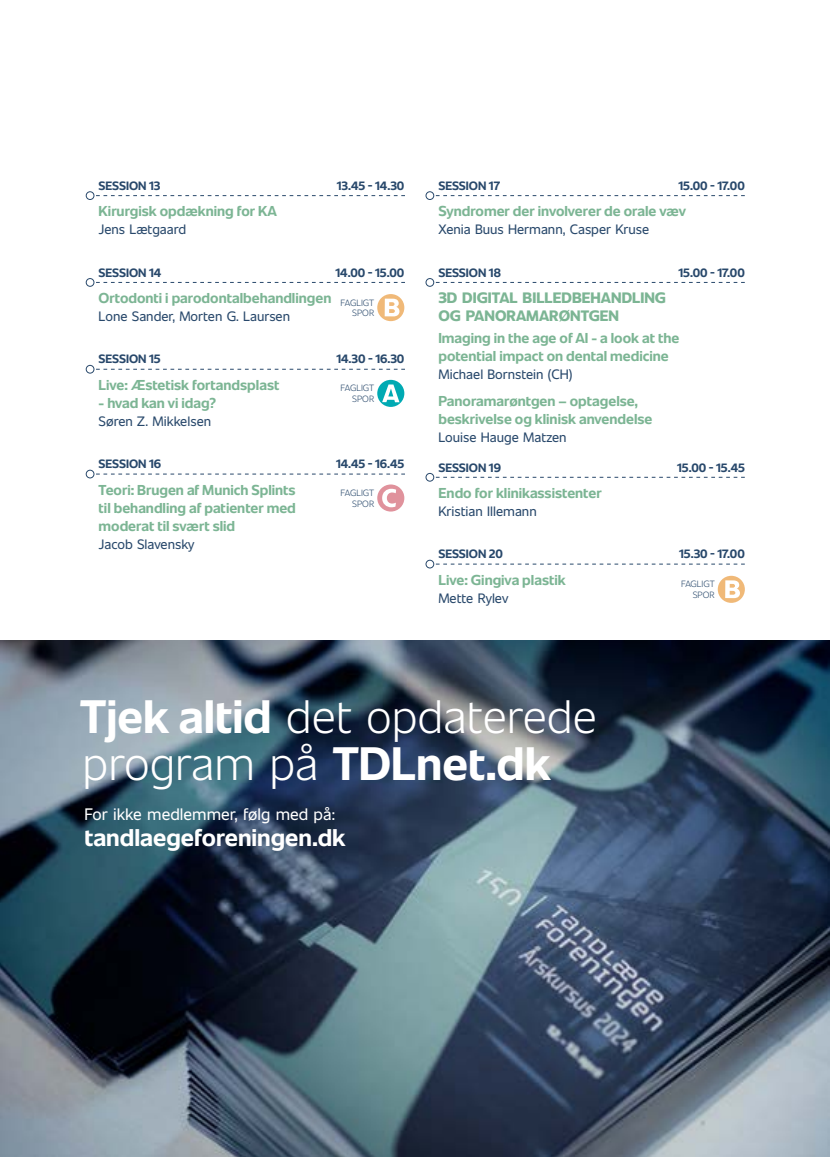
<style>
.page{position:relative;width:830px;height:1157px;background:#fff}
.page>*{position:absolute;margin:0;border:0;box-sizing:border-box;transform-origin:0 0}
.t1{font:300 46.5px/46.5px "Unitext";color:#fff}
.t2{font:700 24px "Unitext";color:#fff}
.t3{font:16.5px "Unitext";color:#fff}
.t4{font:900 15px/18px "Unitext";color:#7cb594}
.t5{font:700 14.25px/18px "Unitext";color:#7cb594}
.t6{font:13.5px "Unitext";color:#28486b}
.t7{font:700 12px "Unitext";color:#28486b}
.t8{font:300 9px/10.8px "Unitext";color:#28486b;text-align:right}
.s1{font-weight:700}
</style>
<div class="page">
<div style="left:86px;top:191px;width:8px;height:9px;border:1px solid #28486b;border-radius:50%"></div>
<svg style="left:96px;top:195px;width:309px;height:1px"></svg>
<div style="left:86px;top:278px;width:8px;height:9px;border:1px solid #28486b;border-radius:50%"></div>
<svg style="left:96px;top:282px;width:309px;height:1px"></svg>
<div style="left:86px;top:365px;width:8px;height:8px;border:1px solid #28486b;border-radius:50%"></div>
<svg style="left:96px;top:369px;width:309px;height:1px"></svg>
<div style="left:86px;top:470px;width:8px;height:8px;border:1px solid #28486b;border-radius:50%"></div>
<svg style="left:96px;top:474px;width:309px;height:1px"></svg>
<img style="left:0;top:640px;width:829px;height:517px">
<div style="left:425px;top:191px;width:9px;height:9px;border:1px solid #28486b;border-radius:50%"></div>
<svg style="left:435px;top:195px;width:309px;height:1px"></svg>
<div style="left:425px;top:278px;width:9px;height:9px;border:1px solid #28486b;border-radius:50%"></div>
<svg style="left:435px;top:282px;width:309px;height:1px"></svg>
<div style="left:425px;top:473px;width:9px;height:8px;border:1px solid #28486b;border-radius:50%"></div>
<svg style="left:435px;top:477px;width:309px;height:1px"></svg>
<div style="left:425px;top:560px;width:9px;height:8px;border:1px solid #28486b;border-radius:50%"></div>
<svg style="left:435px;top:564px;width:309px;height:1px"></svg>
<svg style="left:377px;top:380px;width:27px;height:27px"></svg>
<svg style="left:382px;top:384px;width:17px;height:18px"></svg>
<svg style="left:377px;top:294px;width:27px;height:27px"></svg>
<svg style="left:384px;top:299px;width:15px;height:17px"></svg>
<div style="left:377px;top:484px;width:27px;height:27px;background:#e0929c;border-radius:50%"></div>
<svg style="left:382px;top:489px;width:14px;height:18px"></svg>
<svg style="left:717px;top:576px;width:27px;height:27px"></svg>
<svg style="left:724px;top:580px;width:15px;height:18px"></svg>
<p class="t7" style="left:99px;top:177px;width:63px">SESSION 13</p>
<p class="t7" style="left:337px;top:177px;width:69px">13.45 - 14.30</p>
<p class="t5" style="left:99px;top:202px;width:180px">Kirurgisk opdækning for KA</p>
<p class="t6" style="left:99px;top:220px;width:89px">Jens Lætgaard</p>
<p class="t7" style="left:99px;top:264px;width:64px">SESSION 14</p>
<p class="t7" style="left:335px;top:264px;width:70px">14.00 - 15.00</p>
<p class="t5" style="left:99px;top:288px;width:234px">Ortodonti i parodontalbehandlingen</p>
<p class="t6" style="left:99px;top:307px;width:193px">Lone Sander, Morten G. Laursen</p>
<p class="t7" style="left:99px;top:350px;width:64px">SESSION 15</p>
<p class="t7" style="left:336px;top:350px;width:69px">14.30 - 16.30</p>
<p class="t5" style="left:99px;top:375px;width:182px">Live: Æstetisk fortandsplast</p>
<p class="t5" style="left:99px;top:393px;width:119px">- hvad kan vi idag?</p>
<p class="t6" style="left:99px;top:411px;width:114px">Søren Z. Mikkelsen</p>
<p class="t7" style="left:99px;top:455px;width:64px">SESSION 16</p>
<p class="t7" style="left:336px;top:455px;width:70px">14.45 - 16.45</p>
<p class="t5" style="left:99px;top:480px;width:199px;text-align:justify">Teori: Brugen af Munich Splints til behandling af patienter med moderat til svært slid</p>
<p class="t6" style="left:99px;top:534px;width:97px">Jacob Slavensky</p>
<p class="t8" style="left:340px;top:296px;width:35px">FAGLIGT<br>SPOR</p>
<p class="t8" style="left:340px;top:382px;width:35px">FAGLIGT<br>SPOR</p>
<p class="t8" style="left:340px;top:487px;width:35px">FAGLIGT<br>SPOR</p>
<p class="t7" style="left:438px;top:177px;width:63px">SESSION 17</p>
<p class="t7" style="left:678px;top:177px;width:68px">15.00 - 17.00</p>
<p class="t5" style="left:438px;top:202px;width:249px">Syndromer der involverer de orale væv</p>
<p class="t6" style="left:438px;top:220px;width:212px">Xenia Buus Hermann, Casper Kruse</p>
<p class="t7" style="left:438px;top:264px;width:64px">SESSION 18</p>
<p class="t7" style="left:678px;top:264px;width:68px">15.00 - 17.00</p>
<p class="t4" style="left:438px;top:288px;width:229px">3D DIGITAL BILLEDBEHANDLING<br>OG PANORAMARØNTGEN</p>
<p class="t5" style="left:438px;top:329px;width:242px">Imaging in the age of AI - a look at the potential impact on dental medicine</p>
<p class="t6" style="left:438px;top:365px;width:136px">Michael Bornstein (CH)</p>
<p class="t5" style="left:438px;top:391px;width:215px">Panoramarøntgen – optagelse, beskrivelse og klinisk anvendelse</p>
<p class="t6" style="left:438px;top:427px;width:130px">Louise Hauge Matzen</p>
<p class="t7" style="left:438px;top:458px;width:64px">SESSION 19</p>
<p class="t7" style="left:676px;top:458px;width:69px">15.00 - 15.45</p>
<p class="t5" style="left:438px;top:483px;width:165px">Endo for klinikassistenter</p>
<p class="t6" style="left:438px;top:501px;width:100px">Kristian Illemann</p>
<p class="t7" style="left:438px;top:545px;width:66px">SESSION 20</p>
<p class="t7" style="left:678px;top:545px;width:67px">15.30 - 17.00</p>
<p class="t5" style="left:438px;top:570px;width:129px">Live: Gingiva plastik</p>
<p class="t6" style="left:438px;top:588px;width:71px">Mette Rylev</p>
<p class="t8" style="left:680px;top:578px;width:35px">FAGLIGT<br>SPOR</p>
<h1 class="t1" style="left:80px;top:690px;width:518px"><span class="s1">Tjek altid</span> det opdaterede program på <span class="s1">TDLnet.dk</span></h1>
<p class="t3" style="left:84px;top:802px;width:252px">For ikke medlemmer, følg med på:</p>
<h2 class="t2" style="left:84px;top:820px;width:262px">tandlaegeforeningen.dk</h2>
</div>
